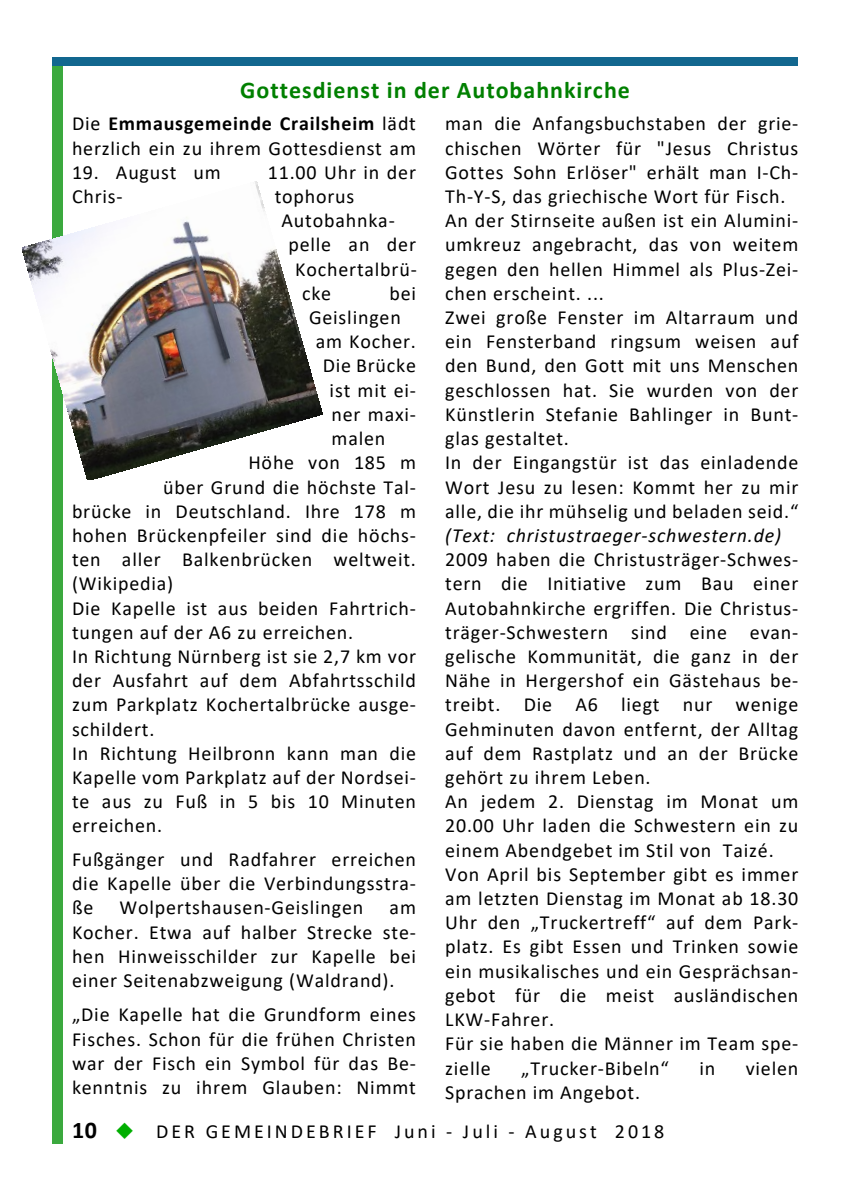
<style>
.page{position:relative;width:842px;height:1191px;background:#fff}
.page>*{position:absolute;margin:0;border:0;box-sizing:border-box;transform-origin:0 0}
.t1{font:700 24px "Calibri";letter-spacing:.04em;color:#008000}
.t2{font:700 24px "Calibri";color:#000}
.t3{font:20px/24.2px "Calibri";letter-spacing:.04em;color:#000}
.t4{font:20px "Calibri";letter-spacing:.15em;color:#000}
.t5{font:italic 20px "Calibri";letter-spacing:.04em;color:#000}
.s1{font-weight:700}
</style>
<div class="page">
<div style="left:52px;top:66px;width:10px;height:1077px;background:#3ba93e"></div>
<div style="left:52px;top:57px;width:746px;height:9px;background:#12678f"></div>
<img style="left:22px;top:181px;width:301px;height:299px">
<p class="t1" style="left:240px;top:80px;width:391px">Gottesdienst in der Autobahnkirche</p>
<p class="t3" style="left:72px;top:113px;width:345px">Die <span class="s1">Emmausgemeinde Crailsheim</span> lädt herzlich ein zu ihrem Gottesdienst am</p>
<p class="t3" style="left:72px;top:162px;width:150px">19. August um</p>
<p class="t3" style="left:268px;top:162px;width:150px">11.00 Uhr in der</p>
<p class="t3" style="left:72px;top:186px;width:52px">Chris-</p>
<p class="t3" style="left:275px;top:186px;width:81px">tophorus</p>
<p class="t3" style="left:282px;top:210px;width:115px">Autobahnka-</p>
<p class="t3" style="left:288px;top:234px;width:129px">pelle an der</p>
<p class="t3" style="left:295px;top:258px;width:123px">Kochertalbrü-</p>
<p class="t3" style="left:302px;top:283px;width:31px">cke</p>
<p class="t3" style="left:389px;top:283px;width:28px">bei</p>
<p class="t3" style="left:309px;top:307px;width:93px">Geislingen</p>
<p class="t3" style="left:316px;top:331px;width:102px">am Kocher.</p>
<p class="t3" style="left:323px;top:355px;width:95px">Die Brücke</p>
<p class="t3" style="left:330px;top:379px;width:88px">ist mit ei-</p>
<p class="t3" style="left:332px;top:404px;width:86px">ner maxi-</p>
<p class="t3" style="left:332px;top:428px;width:55px">malen</p>
<p class="t3" style="left:248px;top:452px;width:169px">Höhe von 185 m</p>
<p class="t3" style="left:163px;top:476px;width:254px">über Grund die höchste Tal-</p>
<p class="t3" style="left:72px;top:500px;width:345px">brücke in Deutschland. Ihre 178 m</p>
<p class="t3" style="left:72px;top:525px;width:345px">hohen Brückenpfeiler sind die höchs-</p>
<p class="t3" style="left:72px;top:549px;width:345px">ten aller Balkenbrücken weltweit.</p>
<p class="t3" style="left:72px;top:573px;width:103px">(Wikipedia)</p>
<p class="t3" style="left:72px;top:597px;width:345px">Die Kapelle ist aus beiden Fahrtrich-</p>
<p class="t3" style="left:72px;top:621px;width:283px">tungen auf der A6 zu erreichen.</p>
<p class="t3" style="left:72px;top:646px;width:345px">In Richtung Nürnberg ist sie 2,7 km vor</p>
<p class="t3" style="left:72px;top:670px;width:345px">der Ausfahrt auf dem Abfahrtsschild</p>
<p class="t3" style="left:72px;top:694px;width:345px">zum Parkplatz Kochertalbrücke ausge-</p>
<p class="t3" style="left:72px;top:718px;width:84px">schildert.</p>
<p class="t3" style="left:72px;top:742px;width:345px">In Richtung Heilbronn kann man die</p>
<p class="t3" style="left:72px;top:767px;width:345px">Kapelle vom Parkplatz auf der Nordsei-</p>
<p class="t3" style="left:72px;top:791px;width:345px">te aus zu Fuß in 5 bis 10 Minuten</p>
<p class="t3" style="left:72px;top:815px;width:92px">erreichen.</p>
<p class="t3" style="left:72px;top:848px;width:345px;text-align:justify">Fußgänger und Radfahrer erreichen die Kapelle über die Verbindungsstra&shy;ße</p>
<p class="t3" style="left:445px;top:113px;width:355px">man die Anfangsbuchstaben der grie&shy;chischen Wörter für "Jesus Christus Gottes Sohn Erlöser" erhält man I-Ch-Th-Y-S, das griechische Wort für Fisch.<br>An der Stirnseite außen ist ein Alumini&shy;umkreuz angebracht, das von weitem gegen den hellen Himmel als Plus-Zei&shy;chen erscheint. ...<br>Zwei große Fenster im Altarraum und ein Fensterband ringsum weisen auf den Bund, den Gott mit uns Menschen geschlossen hat. Sie wurden von der Künstlerin Stefanie Bahlinger in Bunt&shy;glas gestaltet.<br>In der Eingangstür ist das einladende Wort Jesu zu lesen: Kommt her zu mir alle, die ihr mühselig und beladen seid.“</p>
<p class="t5" style="left:445px;top:527px;width:338px">(Text: christustraeger-schwestern.de)</p>
<p class="t3" style="left:445px;top:549px;width:355px">2009 haben die Christusträger-Schwes&shy;tern die Initiative zum Bau einer Autobahnkirche ergriffen. Die Christus&shy;träger-Schwestern sind eine evan&shy;gelische Kommunität, die ganz in der Nähe in Hergershof ein Gästehaus be&shy;treibt. Die A6 liegt nur wenige Gehminuten davon entfernt, der Alltag auf dem Rastplatz und an der Brücke gehört zu ihrem Leben.<br>An jedem 2. Dienstag im Monat um 20.00 Uhr laden die Schwestern ein zu einem Abendgebet im Stil von Taizé.<br>Von April bis September gibt es immer am letzten Dienstag im Monat ab 18.30<br>Uhr den „Truckertreff“ auf dem Park&shy;platz. Es gibt Essen und Trinken sowie ein musikalisches und ein Gesprächsan&shy;gebot für die meist ausländischen LKW-Fahrer.<br>Für sie haben die Männer im Team spe&shy;zielle</p>
<p class="t3" style="left:120px;top:897px;width:245px">Wolpertshausen-Geislingen</p>
<p class="t3" style="left:72px;top:897px;width:345px;text-align:justify;text-indent:318px">am Kocher. Etwa auf halber Strecke ste&shy;hen Hinweisschilder zur Kapelle bei einer Seitenabzweigung (Waldrand).</p>
<p class="t3" style="left:72px;top:1004px;width:345px;text-align:justify">„Die Kapelle hat die Grundform eines Fisches. Schon für die frühen Christen war der Fisch ein Symbol für das Be&shy;kenntnis zu ihrem Glauben: Nimmt</p>
<p class="t3" style="left:521px;top:1057px;width:149px">„Trucker-Bibeln“</p>
<p class="t3" style="left:699px;top:1057px;width:17px">in</p>
<p class="t3" style="left:746px;top:1057px;width:54px">vielen</p>
<p class="t3" style="left:445px;top:1081px;width:196px">Sprachen im Angebot.</p>
<p class="t2" style="left:72px;top:1120px;width:27px">10</p>
<p class="t4" style="left:156px;top:1123px;width:510px">DER GEMEINDEBRIEF Juni - Juli - August 2018</p>
</div>
